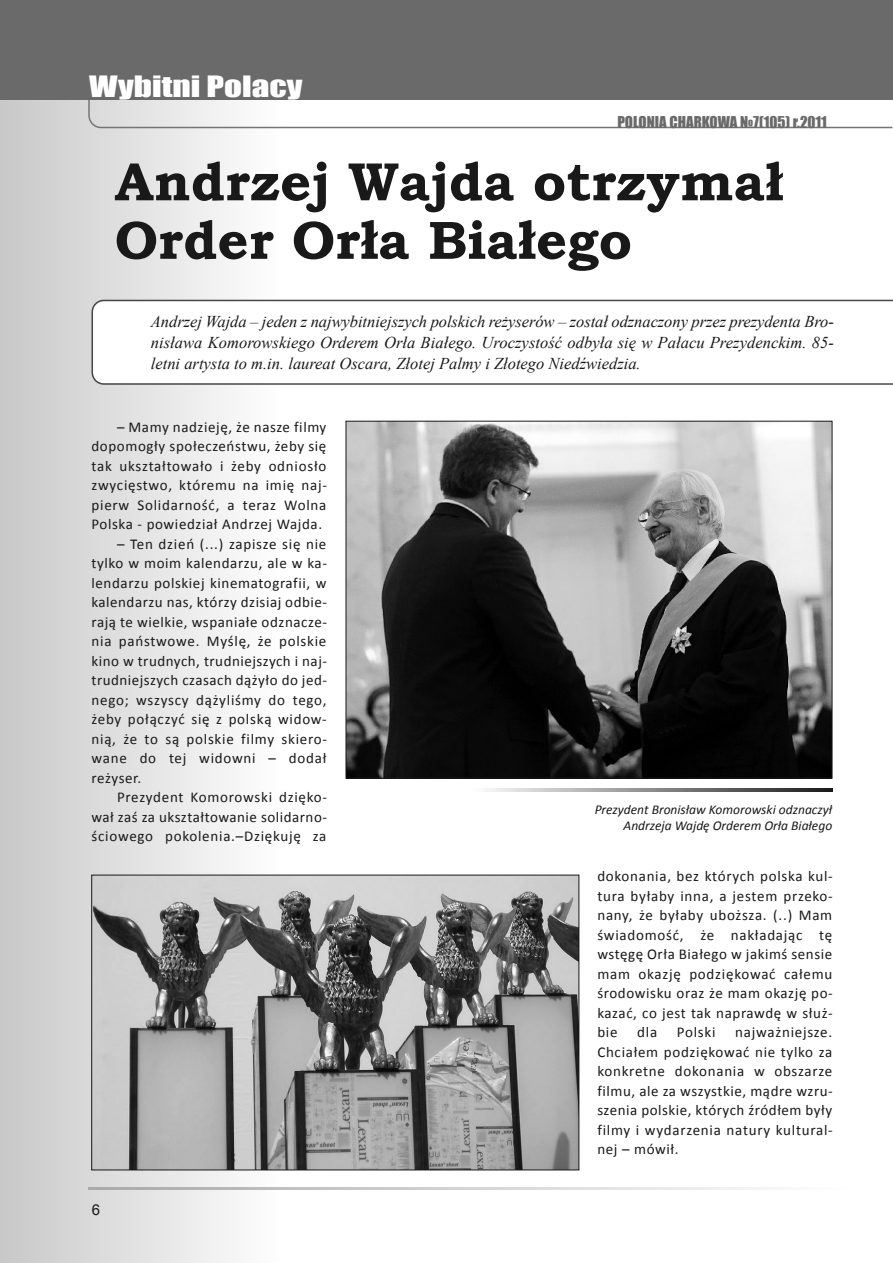
<style>
.page{position:relative;width:893px;height:1263px;background:#fff}
.page>*{position:absolute;margin:0;border:0;box-sizing:border-box;transform-origin:0 0}
.t1{font:700 54px/58.5px "Bookman Old Style";color:#191919}
.t2{font:27px "Impact";color:#fff;scale:1.3 1}
.t3{font:italic 16.5px/21px "Times New Roman";color:#191919;text-align:justify}
.t4{font:15px/19.5px "Calibri";letter-spacing:.04em;color:#191919;text-align:justify}
.t5{font:15px "Impact";color:#6a6a6a}
.t6{font:15px "Arial";color:#191919}
.t7{font:italic 13.5px/16.5px "Calibri";color:#191919;text-align:right}
</style>
<div class="page">
<div style="left:0;top:1px;width:281px;height:1262px;background:linear-gradient(to right,#c8c8c8,#fefefe)"></div>
<svg style="left:88px;top:99px;width:805px;height:30px"></svg>
<div style="left:0;top:0;width:893px;height:99px;background:#6a6a6a"></div>
<img style="left:89px;top:1188px;width:671px;height:1px">
<svg style="left:92px;top:300px;width:801px;height:85px"></svg>
<img style="left:487px;top:788px;width:345px;height:3px">
<img style="left:348px;top:423px;width:482px;height:353px">
<img style="left:94px;top:877px;width:483px;height:291px">
<div style="left:92px;top:875px;width:487px;height:295px;border:1px solid #191919"></div>
<h2 class="t2" style="left:89px;top:70px;width:166px">Wybitni Polacy</h2>
<p class="t5" style="left:617px;top:112px;width:211px">POLONIA CHARKOWA №7(105) r.2011</p>
<h1 class="t1" style="left:115px;top:152px;width:670px">Andrzej Wajda otrzymał<br>Order Orła Białego</h1>
<p class="t3" style="left:151px;top:311px;width:684px">Andrzej Wajda – jeden z najwybitniejszych polskich reżyserów – został odznaczony przez prezydenta Bro&shy;nisława Komorowskiego Orderem Orła Białego. Uroczystość odbyła się w Pałacu Prezydenckim. 85- letni artysta to m.in. laureat Oscara, Złotej Palmy i Złotego Niedźwiedzia.</p>
<p class="t4" style="left:92px;top:418px;width:237px;text-indent:26px">– Mamy nadzieję, że nasze filmy dopomogły społeczeństwu, żeby się tak ukształtowało i żeby odniosło zwycięstwo, któremu na imię naj&shy;pierw Solidarność, a teraz Wolna Polska - powiedział Andrzej Wajda.</p>
<p class="t4" style="left:92px;top:535px;width:237px;text-indent:26px">– Ten dzień (...) zapisze się nie tylko w moim kalendarzu, ale w ka&shy;lendarzu polskiej kinematografii, w kalendarzu nas, którzy dzisiaj odbie&shy;rają te wielkie, wspaniałe odznacze&shy;nia państwowe. Myślę, że polskie kino w trudnych, trudniejszych i naj&shy;trudniejszych czasach dążyło do jed&shy;nego; wszyscy dążyliśmy do tego, żeby połączyć się z polską widow&shy;nią, że to są polskie filmy skiero&shy;wane do tej widowni – dodał reżyser.</p>
<p class="t4" style="left:92px;top:789px;width:237px;text-indent:26px">Prezydent Komorowski dzięko&shy;wał zaś za ukształtowanie solidarno&shy;ściowego pokolenia.–Dziękuję za</p>
<p class="t6" style="left:92px;top:1202px;width:10px">6</p>
<p class="t7" style="left:595px;top:802px;width:239px">Prezydent Bronisław Komorowski odznaczył<br>Andrzeja Wajdę Orderem Orła Białego</p>
<p class="t4" style="left:597px;top:868px;width:237px">dokonania, bez których polska kul&shy;tura byłaby inna, a jestem przeko&shy;nany, że byłaby uboższa. (..) Mam świadomość, że nakładając tę wstęgę Orła Białego w jakimś sensie mam okazję podziękować całemu środowisku oraz że mam okazję po&shy;kazać, co jest tak naprawdę w służ&shy;bie</p>
<p class="t4" style="left:637px;top:1024px;width:22px">dla</p>
<p class="t4" style="left:677px;top:1024px;width:40px">Polski</p>
<p class="t4" style="left:597px;top:1024px;width:237px;text-indent:138px">najważniejsze.<br>Chciałem podziękować nie tylko za konkretne dokonania w obszarze filmu, ale za wszystkie, mądre wzru&shy;szenia polskie, których źródłem były filmy i wydarzenia natury kultural&shy;nej – mówił.</p>
</div>
